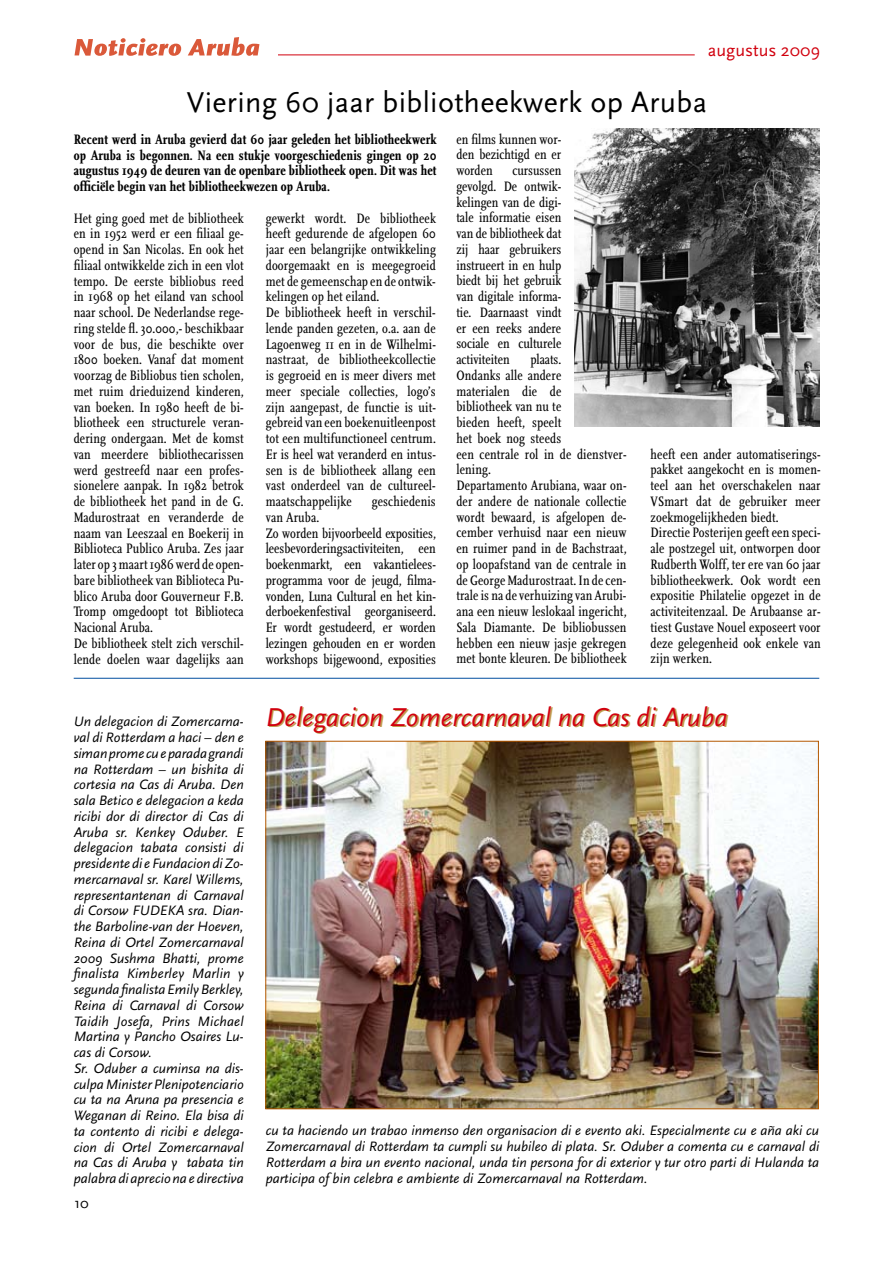
<style>
.page{position:relative;width:893px;height:1263px;background:#fff}
.page>*{position:absolute;margin:0;border:0;box-sizing:border-box;transform-origin:0 0}
.t1{font:30px "Scala Sans";letter-spacing:.01em;color:#000}
.t2{font:italic 27px "Scala Sans";color:#d1010e}
.t3{font:18px "Scala Sans";color:#d1010e}
.t4{font:15px "Scala Sans";color:#000}
.t5{font:14.25px/15.8px "Scala Regular Con";letter-spacing:.01em;color:#000}
.t6{font:italic 14.25px/15.8px "Scala Sans";color:#000}
.t7{font:14.25px/15.8px "Scala Bold Con";letter-spacing:.01em;color:#000;text-align:justify}
</style>
<div class="page">
<svg style="left:75px;top:38px;width:106px;height:18px"></svg>
<svg style="left:188px;top:37px;width:71px;height:19px"></svg>
<hr style="left:278px;top:54px;width:417px;height:1px;background:#d1010e">
<img style="left:267px;top:743px;width:550px;height:364px">
<img style="left:574px;top:129px;width:245px;height:298px">
<hr style="left:74px;top:678px;width:745px;height:1px;background:#004d9f">
<p class="t3" style="left:708px;top:40px;width:114px">augustus 2009</p>
<h1 class="t1" style="left:187px;top:86px;width:522px">Viering 60 jaar bibliotheekwerk op Aruba</h1>
<p class="t7" style="left:74px;top:131px;width:364px">Recent werd in Aruba gevierd dat 60 jaar geleden het bibliotheekwerk op Aruba is begonnen. Na een stukje voorgeschiedenis gingen op 20 augustus 1949 de deuren van de openbare bibliotheek open. Dit was het officiële begin van het bibliotheekwezen op Aruba.</p>
<p class="t5" style="left:74px;top:210px;width:172px">Het ging goed met de bibliotheek en in 1952 werd er een filiaal ge&shy;opend in San Nicolas. En ook het filiaal ontwikkelde zich in een vlot tempo. De eerste bibliobus reed in 1968 op het eiland van school naar school. De Nederlandse rege&shy;ring stelde fl. 30.000,- beschikbaar voor de bus, die beschikte over<br>1800 boeken. Vanaf dat moment voorzag de Bibliobus tien scholen, met ruim drieduizend kinderen, van boeken. In 1980 heeft de bi&shy;bliotheek een structurele veran&shy;dering ondergaan. Met de komst van meerdere bibliothecarissen werd gestreefd naar een profes&shy;sionelere aanpak. In 1982 betrok de bibliotheek het pand in de G.<br>Madurostraat en veranderde de naam van Leeszaal en Boekerij in<br>Biblioteca Publico Aruba. Zes jaar later op 3 maart 1986 werd de open&shy;bare bibliotheek van Biblioteca Pu&shy;blico Aruba door Gouverneur F.B.<br>Tromp omgedoopt tot Biblioteca<br>Nacional Aruba.<br>De bibliotheek stelt zich verschil&shy;lende doelen waar dagelijks aan</p>
<p class="t5" style="left:266px;top:210px;width:172px">gewerkt wordt. De bibliotheek heeft gedurende de afgelopen 60 jaar een belangrijke ontwikkeling doorgemaakt en is meegegroeid met de gemeenschap en de ontwik&shy;kelingen op het eiland.<br>De bibliotheek heeft in verschil&shy;lende panden gezeten, o.a. aan de<br>Lagoenweg 11 en in de Wilhelmi&shy;nastraat, de bibliotheekcollectie is gegroeid en is meer divers met meer speciale collecties, logo’s zijn aangepast, de functie is uit&shy;gebreid van een boekenuitleenpost tot een multifunctioneel centrum.<br>Er is heel wat veranderd en intus&shy;sen is de bibliotheek allang een vast onderdeel van de cultureel&shy;maatschappelijke</p>
<p class="t5" style="left:372px;top:494px;width:65px">geschiedenis</p>
<p class="t5" style="left:266px;top:509px;width:172px">van Aruba.<br>Zo worden bijvoorbeeld exposities, leesbevorderingsactiviteiten, een boekenmarkt, een vakantielees&shy;programma voor de jeugd, filma&shy;vonden, Luna Cultural en het kin&shy;derboekenfestival georganiseerd.<br>Er wordt gestudeerd, er worden lezingen gehouden en er worden workshops bijgewoond, exposities</p>
<p class="t5" style="left:456px;top:131px;width:106px;text-align:justify">en films kunnen wor&shy;den bezichtigd en er worden</p>
<p class="t5" style="left:456px;top:163px;width:106px;text-align:justify;text-indent:56px">cursussen gevolgd. De ontwik&shy;kelingen van de digi&shy;tale informatie eisen van de bibliotheek dat zij haar gebruikers instrueert in en hulp biedt bij het gebruik van digitale informa&shy;tie. Daarnaast vindt er een reeks andere sociale en culturele activiteiten</p>
<p class="t5" style="left:456px;top:352px;width:172px;text-indent:74px">plaats.<br>Ondanks alle andere<br>materialen die de<br>bibliotheek van nu te<br>bieden heeft, speelt<br>het boek nog steeds<br>een centrale rol in de dienstver&shy;lening.<br>Departamento Arubiana, waar on&shy;der andere de nationale collectie wordt bewaard, is afgelopen de&shy;cember verhuisd naar een nieuw en ruimer pand in de Bachstraat, op loopafstand van de centrale in de George Madurostraat. In de cen&shy;trale is na de verhuizing van Arubi&shy;ana een nieuw leslokaal ingericht,<br>Sala Diamante. De bibliobussen hebben een nieuw jasje gekregen met bonte kleuren. De bibliotheek</p>
<p class="t5" style="left:651px;top:446px;width:172px">heeft een ander automatiserings&shy;pakket aangekocht en is momen&shy;teel aan het overschakelen naar<br>VSmart dat de gebruiker meer zoekmogelijkheden biedt.<br>Directie Posterijen geeft een speci&shy;ale postzegel uit, ontworpen door<br>Rudberth Wolff, ter ere van 60 jaar bibliotheekwerk. Ook wordt een expositie Philatelie opgezet in de activiteitenzaal. De Arubaanse ar&shy;tiest Gustave Nouel exposeert voor deze gelegenheid ook enkele van zijn werken.</p>
<p class="t6" style="left:74px;top:714px;width:172px">Un delegacion di Zomercarna&shy;val di Rotterdam a haci – den e siman prome cu e parada grandi na Rotterdam – un bishita di cortesia na Cas di Aruba. Den sala Betico e delegacion a keda ricibi dor di director di Cas di<br>Aruba sr. Kenkey Oduber. E delegacion tabata consisti di presidente di e Fundacion di Zo&shy;mercarnaval sr. Karel Willems, representantenan di Carnaval di Corsow FUDEKA sra. Dian&shy;the Barboline-van der Hoeven,<br>Reina di Ortel Zomercarnaval<br>2009 Sushma Bhatti, prome finalista Kimberley Marlin y segunda finalista Emily Berkley,<br>Reina di Carnaval di Corsow<br>Taidih Josefa, Prins Michael<br>Martina y Pancho Osaires Lu&shy;cas di Corsow.<br>Sr. Oduber a cuminsa na dis&shy;culpa Minister Plenipotenciario cu ta na Aruna pa presencia e<br>Weganan di Reino. Ela bisa di ta contento di ricibi e delega&shy;cion di Ortel Zomercarnaval na Cas di Aruba y tabata tin palabra di aprecio na e directiva</p>
<h2 class="t2" style="left:265px;top:702px;width:464px">Delegacion Zomercarnaval na Cas di Aruba</h2>
<p class="t6" style="left:266px;top:1123px;width:555px;text-align:justify">cu ta haciendo un trabao inmenso den organisacion di e evento aki. Especialmente cu e aña aki cu Zomercarnaval di Rotterdam ta cumpli su hubileo di plata. Sr. Oduber a comenta cu e carnaval di Rotterdam a bira un evento nacional, unda tin persona for di exterior y tur otro parti di Hulanda ta participa of bin celebra e ambiente di Zomercarnaval na Rotterdam.</p>
<p class="t4" style="left:74px;top:1195px;width:16px">10</p>
</div>
